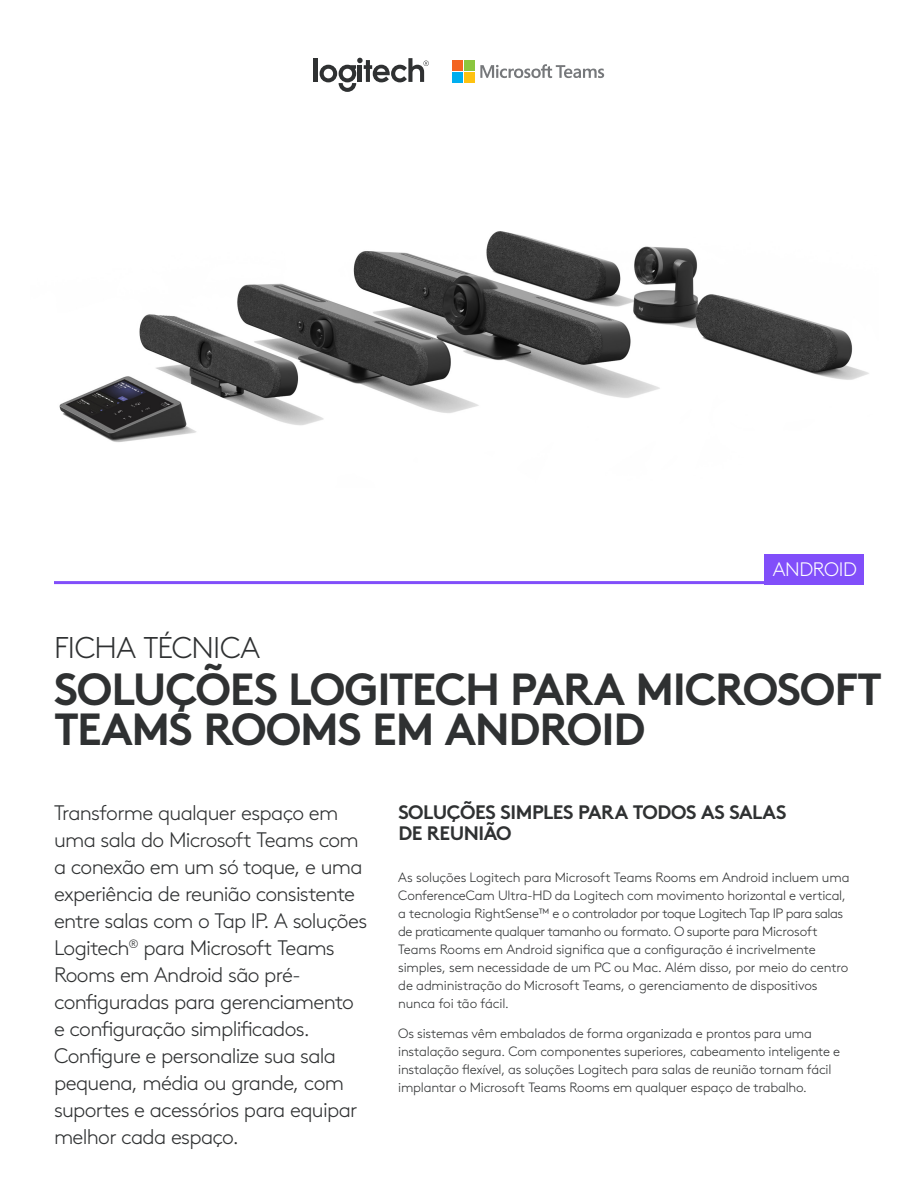
<style>
.page{position:relative;width:918px;height:1188px;background:#fff}
.page>*{position:absolute;margin:0;border:0;box-sizing:border-box;transform-origin:0 0}
.H1_Sub{font:700 45px/40.5px "Brown Pro";letter-spacing:-.03em;color:#2f3132}
.H1_Sub-2{font:300 30px "Brown Pro";letter-spacing:-.025em;color:#2f3132}
.t1{font:300 21px/27px "Brown Pro";letter-spacing:-.035em;color:#2f3132}
.t2{font:700 19.5px/21px "Brown Pro";letter-spacing:-.025em;color:#2f3132}
.t3{font:300 19.5px "Brown Pro";letter-spacing:-.02em;color:#fff}
.t4{font:300 13.5px/18px "Brown Pro";letter-spacing:-.015em;color:#2f3132}
</style>
<div class="page">
<hr style="left:54px;top:581px;width:810px;height:3px;background:#814efa">
<div style="left:765px;top:554px;width:99px;height:30px;background:#814efa"></div>
<img style="left:59px;top:231px;width:810px;height:211px">
<svg style="left:480px;top:64px;width:124px;height:14px"></svg>
<div style="left:453px;top:61px;width:10px;height:10px;background:#f36421"></div>
<div style="left:464px;top:61px;width:10px;height:10px;background:#8bc63e"></div>
<div style="left:453px;top:72px;width:10px;height:10px;background:#00aeef"></div>
<div style="left:464px;top:72px;width:10px;height:10px;background:#fec210"></div>
<hr style="left:314px;top:58px;width:4px;height:24px;background:#2f3132">
<svg style="left:320px;top:58px;width:109px;height:34px"></svg>
<hr style="left:358px;top:65px;width:4px;height:17px;background:#2f3132">
<p class="t3" style="left:773px;top:555px;width:86px">ANDROID</p>
<p class="H1_Sub-2" style="left:54px;top:625px;width:207px">FICHA TÉCNICA</p>
<p class="H1_Sub" style="left:54px;top:664px;width:829px">SOLUÇÕES LOGITECH PARA MICROSOFT<br>TEAMS ROOMS EM ANDROID</p>
<p class="t1" style="left:54px;top:797px;width:315px">Transforme qualquer espaço em uma sala do Microsoft Teams com a conexão em um só toque, e uma experiência de reunião consistente entre salas com o Tap IP. A soluções<br>Logitech<sup>®</sup> para Microsoft Teams<br>Rooms em Android são pré&shy;configuradas para gerenciamento e configuração simplificados.<br>Configure e personalize sua sala pequena, média ou grande, com suportes e acessórios para equipar melhor cada espaço.</p>
<p class="t2" style="left:398px;top:799px;width:390px">SOLUÇÕES SIMPLES PARA TODOS AS SALAS<br>DE REUNIÃO</p>
<p class="t4" style="left:398px;top:867px;width:453px">As soluções Logitech para Microsoft Teams Rooms em Android incluem uma ConferenceCam Ultra-HD da Logitech com movimento horizontal e vertical, a tecnologia RightSense™ e o controlador por toque Logitech Tap IP para salas de praticamente qualquer tamanho ou formato. O suporte para Microsoft Teams Rooms em Android significa que a configuração é incrivelmente simples, sem necessidade de um PC ou Mac. Além disso, por meio do centro de administração do Microsoft Teams, o gerenciamento de dispositivos nunca foi tão fácil.</p>
<p class="t4" style="left:398px;top:1023px;width:444px">Os sistemas vêm embalados de forma organizada e prontos para uma instalação segura. Com componentes superiores, cabeamento inteligente e instalação flexível, as soluções Logitech para salas de reunião tornam fácil implantar o Microsoft Teams Rooms em qualquer espaço de trabalho.</p>
</div>
